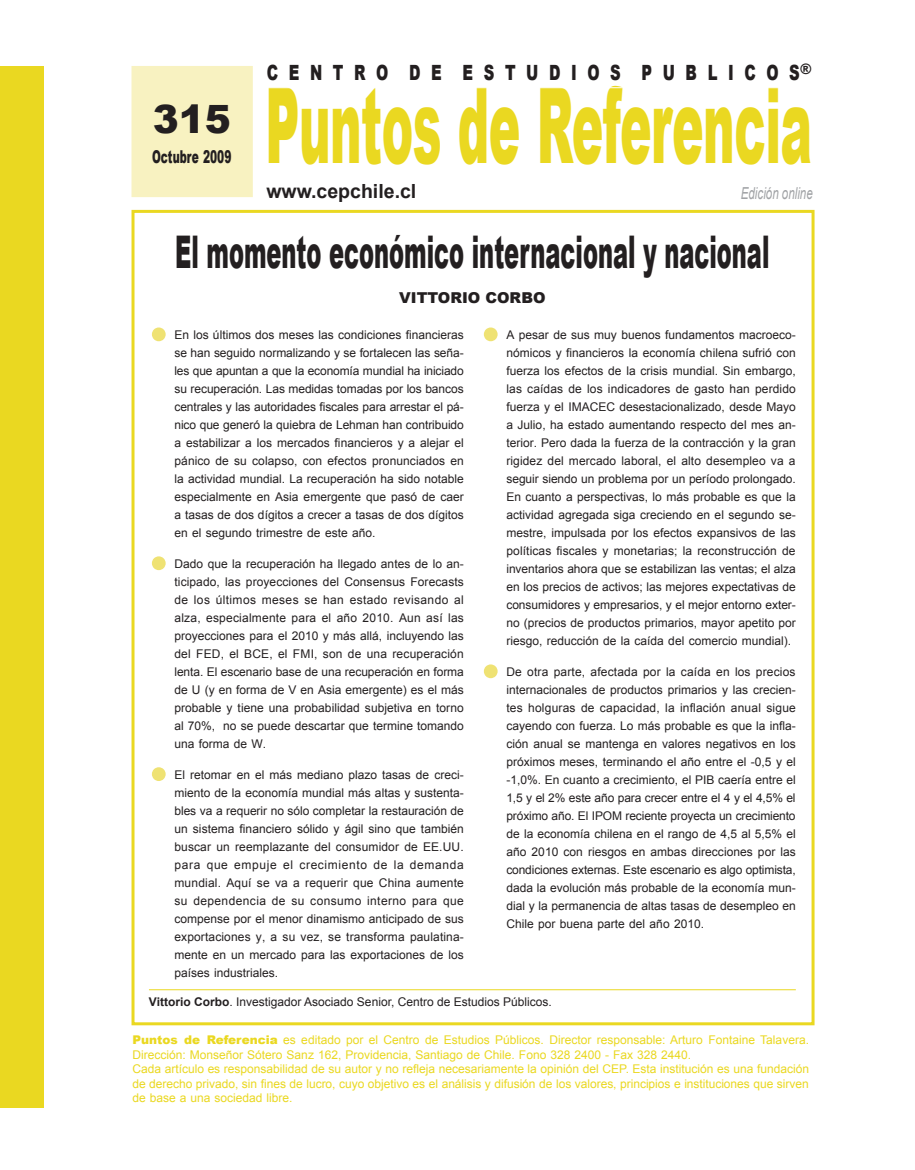
<style>
.page{position:relative;width:915px;height:1170px;background:#fff}
.page>*{position:absolute;margin:0;border:0;box-sizing:border-box;transform-origin:0 0}
.t1{font:900 105px "Arial";letter-spacing:-.01em;color:#ead821;scale:.45 1}
._01_titulo_portada{font:900 45px "Arial";color:#231f20;scale:.5 1}
.t2{font:900 39px "Arial";color:#231f20}
.t3{font:900 21px "Arial";color:#231f20;scale:.7 1}
.t4{font:700 19.5px "Arial";color:#231f20}
.t5{font:900 17.7px "Arial";color:#231f20;scale:.6 1}
.t6{font:italic 16.5px "Arial";color:#a1a3a6;scale:.7 1}
._03_autor{font:900 15px "Arial";color:#231f20}
._06_texto_portada{font:12px/18px "Arial";color:#231f20;text-align:justify}
.t7{font:12px/14.4px "Arial";color:#ead821}
._04_autor_datos{font:12px "Arial";color:#231f20}
.s1{font-weight:700}
.s2{font-weight:900}
</style>
<div class="page">
<div style="left:131px;top:66px;width:122px;height:131px;background:#f8f2c1"></div>
<div style="left:131px;top:210px;width:683px;height:815px;background:#fff;border:3px solid #ead821"></div>
<div style="left:0;top:66px;width:43px;height:1041px;background:#ead821"></div>
<hr style="left:149px;top:989px;width:646px;height:1px;background:#ead821">
<p class="t2" style="left:153px;top:91px;width:80px">315</p>
<p class="t5" style="left:152px;top:144px;width:134px">Octubre 2009</p>
<p class="t3" style="left:267px;top:57px;width:779px">C E N T R O D E E S T U D I O S P U B L I C O S<sup>®</sup></p>
<p class="t1" style="left:265px;top:49px;width:1215px">Puntos de Referencia</p>
<p class="t4" style="left:266px;top:178px;width:151px">www.cepchile.cl</p>
<p class="t6" style="left:740px;top:182px;width:104px">Edición online</p>
<p class="_01_titulo_portada" style="left:175px;top:219px;width:1189px">El momento económico internacional y nacional</p>
<p class="_03_autor" style="left:399px;top:286px;width:23px">Vittorio</p>
<p class="_03_autor" style="left:485px;top:286px;width:13px">corbo</p>
<p class="_06_texto_portada" style="left:174px;top:326px;width:291px">En los últimos dos meses las condiciones financieras</p>
<p class="_06_texto_portada" style="left:174px;top:344px;width:291px;text-indent:-26px"><sup>•</sup> se han seguido normalizando y se fortalecen las seña&shy;les que apuntan a que la economía mundial ha iniciado su recuperación. Las medidas tomadas por los bancos centrales y las autoridades fiscales para arrestar el pá&shy;nico que generó la quiebra de Lehman han contribuido a estabilizar a los mercados financieros y a alejar el pánico de su colapso, con efectos pronunciados en la actividad mundial. La recuperación ha sido notable especialmente en Asia emergente que pasó de caer a tasas de dos dígitos a crecer a tasas de dos dígitos en el segundo trimestre de este año.</p>
<p class="_06_texto_portada" style="left:174px;top:554px;width:291px">Dado que la recuperación ha llegado antes de lo an-</p>
<p class="_06_texto_portada" style="left:506px;top:344px;width:291px;text-indent:-26px"><sup>•</sup> nómicos y financieros la economía chilena sufrió con fuerza los efectos de la crisis mundial. Sin embargo, las caídas de los indicadores de gasto han perdido fuerza y el IMACEC desestacionalizado, desde Mayo a Julio, ha estado aumentando respecto del mes an&shy;terior. Pero dada la fuerza de la contracción y la gran rigidez del mercado laboral, el alto desempleo va a seguir siendo un problema por un período prolongado.<br>En cuanto a perspectivas, lo más probable es que la actividad agregada siga creciendo en el segundo se&shy;mestre, impulsada por los efectos expansivos de las políticas fiscales y monetarias; la reconstrucción de inventarios ahora que se estabilizan las ventas; el alza en los precios de activos; las mejores expectativas de consumidores y empresarios, y el mejor entorno exter&shy;no (precios de productos primarios, mayor apetito por riesgo, reducción de la caída del comercio mundial).</p>
<p class="_06_texto_portada" style="left:506px;top:662px;width:290px">De otra parte, afectada por la caída en los precios</p>
<p class="_06_texto_portada" style="left:506px;top:326px;width:291px">A pesar de sus muy buenos fundamentos macroeco-</p>
<p class="_06_texto_portada" style="left:174px;top:572px;width:291px;text-indent:-26px"><sup>•</sup> ticipado, las proyecciones del Consensus Forecasts de los últimos meses se han estado revisando al alza, especialmente para el año 2010. Aun así las proyecciones para el 2010 y más allá, incluyendo las del FED, el BCE, el FMI, son de una recuperación lenta. El escenario base de una recuperación en forma de U (y en forma de V en Asia emergente) es el más probable y tiene una probabilidad subjetiva en torno al 70%, no se puede descartar que termine tomando una forma de W.</p>
<p class="_06_texto_portada" style="left:174px;top:765px;width:291px">El retomar en el más mediano plazo tasas de creci-</p>
<p class="_06_texto_portada" style="left:506px;top:680px;width:291px;text-indent:-26px"><sup>•</sup> internacionales de productos primarios y las crecien&shy;tes holguras de capacidad, la inflación anual sigue cayendo con fuerza. Lo más probable es que la infla&shy;ción anual se mantenga en valores negativos en los próximos meses, terminando el año entre el -0,5 y el -1,0%. En cuanto a crecimiento, el PIB caería entre el 1,5 y el 2% este año para crecer entre el 4 y el 4,5% el próximo año. El IPOM reciente proyecta un crecimiento de la economía chilena en el rango de 4,5 al 5,5% el año 2010 con riesgos en ambas direcciones por las condiciones externas. Este escenario es algo optimista, dada la evolución más probable de la economía mun&shy;dial y la permanencia de altas tasas de desempleo en Chile por buena parte del año 2010.</p>
<p class="_06_texto_portada" style="left:174px;top:783px;width:291px;text-indent:-26px"><sup>•</sup> miento de la economía mundial más altas y sustenta&shy;bles va a requerir no sólo completar la restauración de un sistema financiero sólido y ágil sino que también buscar un reemplazante del consumidor de EE.UU. para que empuje el crecimiento de la demanda mundial. Aquí se va a requerir que China aumente su dependencia de su consumo interno para que compense por el menor dinamismo anticipado de sus exportaciones y, a su vez, se transforma paulatina&shy;mente en un mercado para las exportaciones de los países industriales.</p>
<p class="_04_autor_datos" style="left:149px;top:994px;width:404px"><span class="s1">Vittorio Corbo</span>. Investigador Asociado Senior, Centro de Estudios Públicos.</p>
<p class="t7" style="left:132px;top:1033px;width:678px"><span class="s2">Puntos de Referencia</span> es editado por el Centro de Estudios Públicos. Director responsable: Arturo Fontaine Talavera.<br>Dirección: Monseñor Sótero Sanz 162, Providencia, Santiago de Chile. Fono 328 2400 - Fax 328 2440.</p>
<p class="t7" style="left:132px;top:1061px;width:678px;text-align:justify">Cada artículo es responsabilidad de su autor y no refleja necesariamente la opinión del CEP. Esta institución es una fundación de derecho privado, sin fines de lucro, cuyo objetivo es el análisis y difusión de los valores, principios e instituciones que sirven de base a una sociedad libre.</p>
</div>
